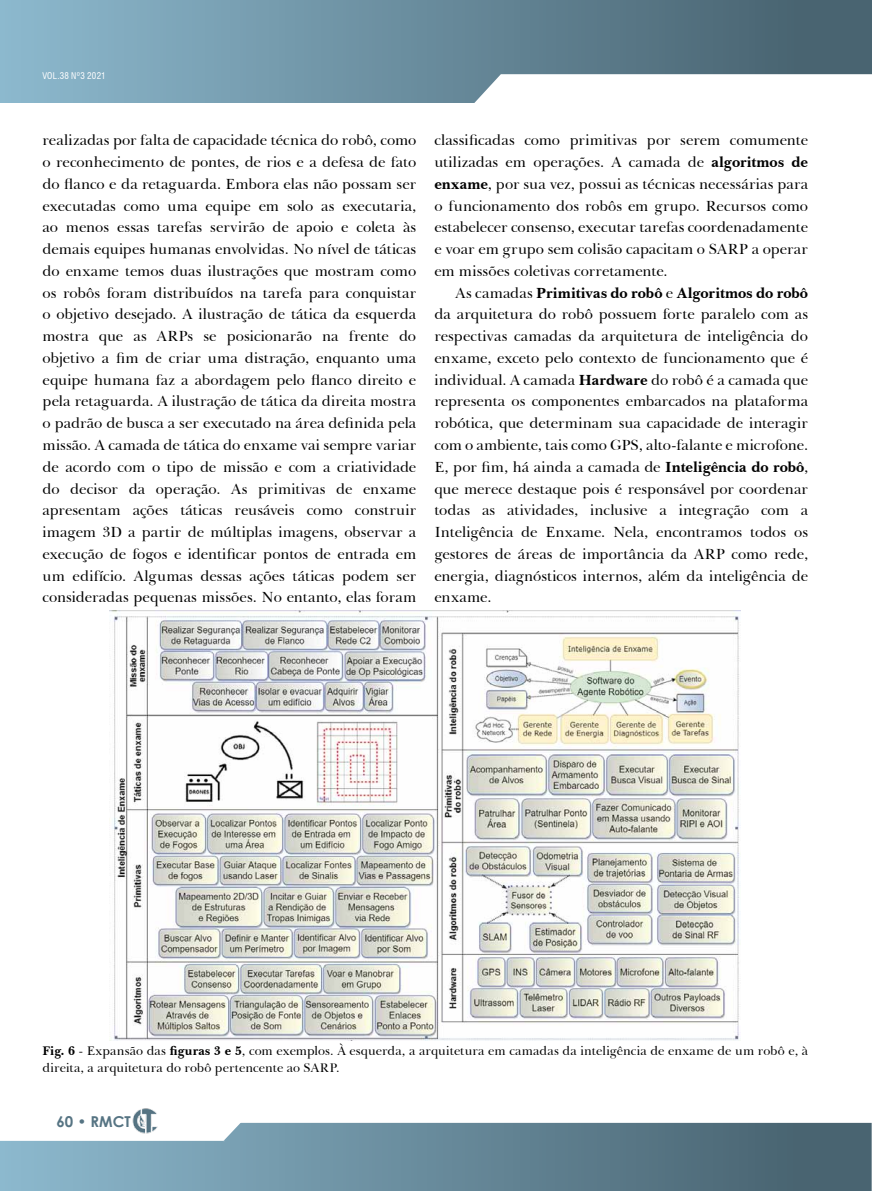
<style>
.page{position:relative;width:872px;height:1191px;background:#fff}
.page>*{position:absolute;margin:0;border:0;box-sizing:border-box;transform-origin:0 0}
.t1{font:15px/21.8px "Baskerville BT";color:#000;text-align:justify}
.t2{font:700 15px "Century Gothic";color:#567483}
.t3{font:12.75px/16.5px "Baskerville BT";letter-spacing:.005em;color:#000}
.t4{font:condensed 9px "Swiss 721 BT";letter-spacing:.03em;color:#fff}
.s1{font-weight:700}
</style>
<div class="page">
<div style="left:0;top:0;width:872px;height:102px;background:linear-gradient(to right,#8cb8cd,#445e6a)"></div>
<svg style="left:0;top:1122px;width:871px;height:69px;background:#678999"></svg>
<svg style="left:0;top:1122px;width:244px;height:18px"></svg>
<svg style="left:465px;top:74px;width:407px;height:29px"></svg>
<img style="left:132px;top:1108px;width:27px;height:25px">
<img style="left:110px;top:610px;width:630px;height:431px">
<p class="t4" style="left:42px;top:70px;width:65px">VOL.38 Nº3 2021</p>
<p class="t1" style="left:43px;top:129px;width:375px">realizadas por falta de capacidade técnica do robô, como o reconhecimento de pontes, de rios e a defesa de fato do flanco e da retaguarda. Embora elas não possam ser executadas como uma equipe em solo as executaria, ao menos essas tarefas servirão de apoio e coleta às demais equipes humanas envolvidas. No nível de táticas do enxame temos duas ilustrações que mostram como os robôs foram distribuídos na tarefa para conquistar o objetivo desejado. A ilustração de tática da esquerda mostra que as ARPs se posicionarão na frente do objetivo a fim de criar uma distração, enquanto uma equipe humana faz a abordagem pelo flanco direito e pela retaguarda. A ilustração de tática da direita mostra o padrão de busca a ser executado na área definida pela missão. A camada de tática do enxame vai sempre variar de acordo com o tipo de missão e com a criatividade do decisor da operação. As primitivas de enxame apresentam ações táticas reusáveis como construir imagem 3D a partir de múltiplas imagens, observar a execução de fogos e identificar pontos de entrada em um edifício. Algumas dessas ações táticas podem ser consideradas pequenas missões. No entanto, elas foram</p>
<p class="t1" style="left:434px;top:129px;width:375px">classificadas como primitivas por serem comumente utilizadas em operações. A camada de <span class="s1">algoritmos de enxame</span>, por sua vez, possui as técnicas necessárias para o funcionamento dos robôs em grupo. Recursos como estabelecer consenso, executar tarefas coordenadamente e voar em grupo sem colisão capacitam o SARP a operar em missões coletivas corretamente.</p>
<p class="t1" style="left:434px;top:281px;width:375px;text-indent:21px">As camadas <span class="s1">Primitivas do robô</span> e <span class="s1">Algoritmos do robô </span>da arquitetura do robô possuem forte paralelo com as respectivas camadas da arquitetura de inteligência do enxame, exceto pelo contexto de funcionamento que é individual. A camada <span class="s1">Hardware</span> do robô é a camada que representa os componentes embarcados na plataforma robótica, que determinam sua capacidade de interagir com o ambiente, tais como GPS, alto-falante e microfone.<br>E, por fim, há ainda a camada de <span class="s1">Inteligência do robô</span>, que merece destaque pois é responsável por coordenar todas as atividades, inclusive a integração com a Inteligência de Enxame. Nela, encontramos todos os gestores de áreas de importância da ARP como rede, energia, diagnósticos internos, além da inteligência de enxame.</p>
<p class="t3" style="left:43px;top:1042px;width:767px"><span class="s1">Fig. 6</span> - Expansão das <span class="s1">figuras 3 e 5</span>, com exemplos. À esquerda, a arquitetura em camadas da inteligência de enxame de um robô e, à direita, a arquitetura do robô pertencente ao SARP.</p>
<p class="t2" style="left:56px;top:1110px;width:76px">60 • RMCT</p>
</div>
